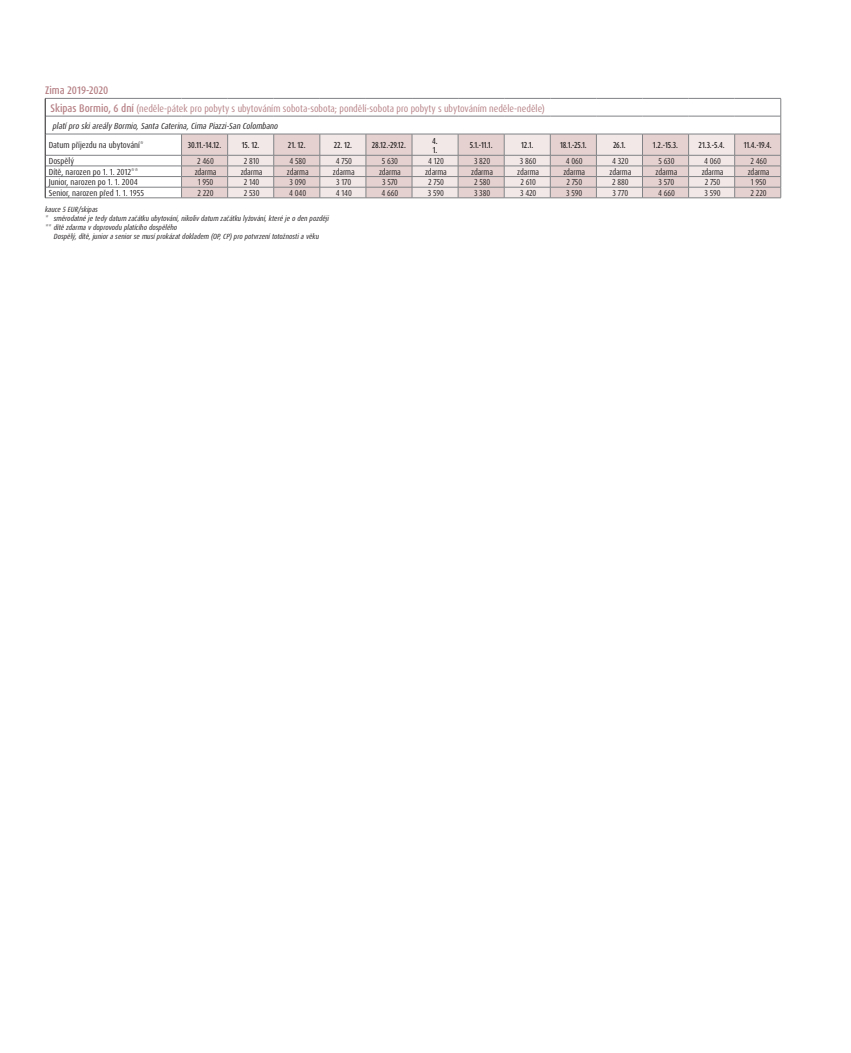
<style>
.page{position:relative;width:851px;height:1053px;background:#fff}
.page>*{position:absolute;margin:0;border:0;box-sizing:border-box;transform-origin:0 0}
.t1{font:500 condensed 11px "Dax Pro";color:#b68085}
.t2{font:condensed 10px "Dax Pro";color:#b68085}
.t3{font:condensed 8.75px "Dax Pro";letter-spacing:-.01em;color:#231f20;scale:.95 1}
.t4{font:500 condensed 8.75px/8.8px "Dax Pro";letter-spacing:-.01em;color:#231f20;scale:.9 1}
.t5{font:condensed 8.75px "Dax Pro";letter-spacing:-.01em;color:#231f20}
.t6{font:italic condensed 8.75px "Dax Pro";color:#231f20}
.t7{font:italic condensed 7.5px/9px "Dax Pro";color:#231f20}
.s1{font-weight:500;font-size:11px}
</style>
<div class="page">
<svg style="left:46px;top:115px;width:734px;height:83px"></svg>
<svg style="left:182px;top:135px;width:598px;height:63px;background:#e1cfcd"></svg>
<hr style="left:45px;top:155px;width:136px;height:1px;background:#808285">
<hr style="left:181px;top:155px;width:46px;height:1px;background:#808285">
<hr style="left:734px;top:155px;width:46px;height:1px;background:#808285">
<hr style="left:45px;top:166px;width:136px;height:1px;background:#808285">
<hr style="left:181px;top:166px;width:46px;height:1px;background:#808285">
<hr style="left:734px;top:166px;width:46px;height:1px;background:#808285">
<hr style="left:45px;top:176px;width:136px;height:1px;background:#808285">
<hr style="left:181px;top:176px;width:46px;height:1px;background:#808285">
<hr style="left:734px;top:176px;width:46px;height:1px;background:#808285">
<hr style="left:45px;top:187px;width:136px;height:1px;background:#808285">
<hr style="left:181px;top:187px;width:46px;height:1px;background:#808285">
<svg style="left:181px;top:135px;width:1px;height:63px"></svg>
<hr style="left:734px;top:187px;width:46px;height:1px;background:#808285">
<svg style="left:227px;top:135px;width:508px;height:63px;background:#e1d5d4"></svg>
<svg style="left:780px;top:99px;width:1px;height:99px"></svg>
<hr style="left:45px;top:198px;width:136px;height:1px;background:#808285">
<hr style="left:181px;top:198px;width:46px;height:1px;background:#808285">
<hr style="left:227px;top:198px;width:47px;height:1px;background:#808285">
<hr style="left:274px;top:198px;width:46px;height:1px;background:#808285">
<hr style="left:320px;top:198px;width:46px;height:1px;background:#808285">
<hr style="left:366px;top:198px;width:46px;height:1px;background:#808285">
<hr style="left:412px;top:198px;width:46px;height:1px;background:#808285">
<hr style="left:458px;top:198px;width:46px;height:1px;background:#808285">
<hr style="left:504px;top:198px;width:46px;height:1px;background:#808285">
<hr style="left:550px;top:198px;width:46px;height:1px;background:#808285">
<hr style="left:596px;top:198px;width:46px;height:1px;background:#808285">
<hr style="left:642px;top:198px;width:46px;height:1px;background:#808285">
<hr style="left:688px;top:198px;width:46px;height:1px;background:#808285">
<hr style="left:734px;top:198px;width:46px;height:1px;background:#808285">
<hr style="left:45px;top:98px;width:136px;height:1px;background:#808285">
<hr style="left:181px;top:98px;width:46px;height:1px;background:#808285">
<hr style="left:227px;top:98px;width:47px;height:1px;background:#808285">
<hr style="left:274px;top:98px;width:46px;height:1px;background:#808285">
<hr style="left:320px;top:98px;width:46px;height:1px;background:#808285">
<hr style="left:366px;top:98px;width:46px;height:1px;background:#808285">
<hr style="left:412px;top:98px;width:46px;height:1px;background:#808285">
<hr style="left:458px;top:98px;width:46px;height:1px;background:#808285">
<hr style="left:504px;top:98px;width:46px;height:1px;background:#808285">
<hr style="left:550px;top:98px;width:46px;height:1px;background:#808285">
<hr style="left:596px;top:98px;width:46px;height:1px;background:#808285">
<hr style="left:642px;top:98px;width:46px;height:1px;background:#808285">
<hr style="left:688px;top:98px;width:46px;height:1px;background:#808285">
<hr style="left:734px;top:98px;width:46px;height:1px;background:#808285">
<hr style="left:45px;top:116px;width:136px;height:1px;background:#808285">
<hr style="left:181px;top:116px;width:46px;height:1px;background:#808285">
<hr style="left:227px;top:116px;width:47px;height:1px;background:#808285">
<hr style="left:274px;top:116px;width:46px;height:1px;background:#808285">
<hr style="left:320px;top:116px;width:46px;height:1px;background:#808285">
<hr style="left:366px;top:116px;width:46px;height:1px;background:#808285">
<hr style="left:412px;top:116px;width:46px;height:1px;background:#808285">
<hr style="left:458px;top:116px;width:46px;height:1px;background:#808285">
<hr style="left:504px;top:116px;width:46px;height:1px;background:#808285">
<hr style="left:550px;top:116px;width:46px;height:1px;background:#808285">
<hr style="left:596px;top:116px;width:46px;height:1px;background:#808285">
<hr style="left:642px;top:116px;width:46px;height:1px;background:#808285">
<hr style="left:688px;top:116px;width:46px;height:1px;background:#808285">
<hr style="left:734px;top:116px;width:46px;height:1px;background:#808285">
<hr style="left:45px;top:134px;width:136px;height:1px;background:#808285">
<hr style="left:181px;top:134px;width:46px;height:1px;background:#808285">
<hr style="left:227px;top:134px;width:47px;height:1px;background:#808285">
<hr style="left:274px;top:134px;width:46px;height:1px;background:#808285">
<hr style="left:320px;top:134px;width:46px;height:1px;background:#808285">
<hr style="left:366px;top:134px;width:46px;height:1px;background:#808285">
<hr style="left:412px;top:134px;width:46px;height:1px;background:#808285">
<hr style="left:458px;top:134px;width:46px;height:1px;background:#808285">
<hr style="left:504px;top:134px;width:46px;height:1px;background:#808285">
<hr style="left:550px;top:134px;width:46px;height:1px;background:#808285">
<hr style="left:596px;top:134px;width:46px;height:1px;background:#808285">
<hr style="left:642px;top:134px;width:46px;height:1px;background:#808285">
<hr style="left:688px;top:134px;width:46px;height:1px;background:#808285">
<hr style="left:734px;top:134px;width:46px;height:1px;background:#808285">
<svg style="left:45px;top:99px;width:1px;height:99px"></svg>
<p class="t1" style="left:45px;top:83px;width:65px">Zima 2019-2020</p>
<p class="t2" style="left:51px;top:102px;width:495px"><span class="s1">Skipas Bormio, 6 dní</span> (neděle-pátek pro pobyty s ubytováním sobota-sobota; pondělí-sobota pro pobyty s ubytováním neděle-neděle)</p>
<p class="t6" style="left:53px;top:120px;width:227px">platí pro ski areály Bormio, Santa Caterina, Cima Piazzi-San Colombano</p>
<p class="t5" style="left:49px;top:139px;width:96px">Datum příjezdu na ubytování*</p>
<p class="t4" style="left:188px;top:141px;width:39px">30.11.-14.12.</p>
<p class="t4" style="left:242px;top:141px;width:21px">15. 12.</p>
<p class="t4" style="left:288px;top:141px;width:21px">21. 12.</p>
<p class="t4" style="left:333px;top:141px;width:22px">22. 12.</p>
<p class="t4" style="left:372px;top:141px;width:39px">28.12.-29.12.</p>
<p class="t4" style="left:432px;top:136px;width:8px">4.<br>1.</p>
<p class="t4" style="left:469px;top:141px;width:27px">5.1.-11.1.</p>
<p class="t4" style="left:521px;top:141px;width:15px">12.1.</p>
<p class="t4" style="left:560px;top:141px;width:31px">18.1.-25.1.</p>
<p class="t4" style="left:613px;top:141px;width:16px">26.1.</p>
<p class="t4" style="left:653px;top:141px;width:29px">1.2.-15.3.</p>
<p class="t4" style="left:698px;top:141px;width:30px">21.3.-5.4.</p>
<p class="t4" style="left:743px;top:141px;width:33px">11.4.-19.4.</p>
<p class="t5" style="left:49px;top:155px;width:27px">Dospělý</p>
<p class="t3" style="left:197px;top:155px;width:19px">2 460</p>
<p class="t3" style="left:244px;top:155px;width:18px">2 810</p>
<p class="t3" style="left:289px;top:155px;width:19px">4 580</p>
<p class="t3" style="left:336px;top:155px;width:18px">4 750</p>
<p class="t3" style="left:382px;top:155px;width:18px">5 630</p>
<p class="t3" style="left:428px;top:155px;width:18px">4 120</p>
<p class="t3" style="left:474px;top:155px;width:19px">3 820</p>
<p class="t3" style="left:520px;top:155px;width:19px">3 860</p>
<p class="t3" style="left:565px;top:155px;width:19px">4 060</p>
<p class="t3" style="left:612px;top:155px;width:19px">4 320</p>
<p class="t3" style="left:658px;top:155px;width:18px">5 630</p>
<p class="t3" style="left:704px;top:155px;width:19px">4 060</p>
<p class="t3" style="left:750px;top:155px;width:19px">2 460</p>
<p class="t5" style="left:49px;top:166px;width:91px">Dítě, narozen po 1. 1. 2012**</p>
<p class="t3" style="left:195px;top:166px;width:24px">zdarma</p>
<p class="t3" style="left:241px;top:166px;width:24px">zdarma</p>
<p class="t3" style="left:287px;top:166px;width:24px">zdarma</p>
<p class="t3" style="left:333px;top:166px;width:24px">zdarma</p>
<p class="t3" style="left:379px;top:166px;width:24px">zdarma</p>
<p class="t3" style="left:425px;top:166px;width:24px">zdarma</p>
<p class="t3" style="left:471px;top:166px;width:24px">zdarma</p>
<p class="t3" style="left:517px;top:166px;width:24px">zdarma</p>
<p class="t3" style="left:563px;top:166px;width:24px">zdarma</p>
<p class="t3" style="left:609px;top:166px;width:24px">zdarma</p>
<p class="t3" style="left:655px;top:166px;width:24px">zdarma</p>
<p class="t3" style="left:701px;top:166px;width:24px">zdarma</p>
<p class="t3" style="left:747px;top:166px;width:24px">zdarma</p>
<p class="t5" style="left:49px;top:176px;width:91px">Junior, narozen po 1. 1. 2004</p>
<p class="t3" style="left:198px;top:177px;width:18px">1 950</p>
<p class="t3" style="left:244px;top:177px;width:18px">2 140</p>
<p class="t3" style="left:289px;top:177px;width:19px">3 090</p>
<p class="t3" style="left:336px;top:177px;width:17px">3 170</p>
<p class="t3" style="left:382px;top:177px;width:18px">3 570</p>
<p class="t3" style="left:428px;top:177px;width:18px">2 750</p>
<p class="t3" style="left:474px;top:177px;width:19px">2 580</p>
<p class="t3" style="left:520px;top:177px;width:18px">2 610</p>
<p class="t3" style="left:566px;top:177px;width:18px">2 750</p>
<p class="t3" style="left:612px;top:177px;width:19px">2 880</p>
<p class="t3" style="left:658px;top:177px;width:18px">3 570</p>
<p class="t3" style="left:704px;top:177px;width:18px">2 750</p>
<p class="t3" style="left:750px;top:177px;width:18px">1 950</p>
<p class="t5" style="left:49px;top:187px;width:97px">Senior, narozen před 1. 1. 1955</p>
<p class="t3" style="left:197px;top:187px;width:18px">2 220</p>
<p class="t3" style="left:244px;top:187px;width:18px">2 530</p>
<p class="t3" style="left:289px;top:187px;width:19px">4 040</p>
<p class="t3" style="left:336px;top:187px;width:18px">4 140</p>
<p class="t3" style="left:381px;top:187px;width:19px">4 660</p>
<p class="t3" style="left:428px;top:187px;width:18px">3 590</p>
<p class="t3" style="left:474px;top:187px;width:19px">3 380</p>
<p class="t3" style="left:520px;top:187px;width:19px">3 420</p>
<p class="t3" style="left:566px;top:187px;width:18px">3 590</p>
<p class="t3" style="left:612px;top:187px;width:18px">3 770</p>
<p class="t3" style="left:658px;top:187px;width:19px">4 660</p>
<p class="t3" style="left:704px;top:187px;width:18px">3 590</p>
<p class="t3" style="left:750px;top:187px;width:18px">2 220</p>
<p class="t7" style="left:45px;top:204px;width:285px">kauce 5 EUR/skipas<br>* směrodatné je tedy datum začátku ubytování, nikoliv datum začátku lyžování, které je o den později ** dítě zdarma v doprovodu platícího dospělého</p>
<p class="t7" style="left:54px;top:231px;width:267px">Dospělý, dítě, junior a senior se musí prokázat dokladem (OP, CP) pro potvrzení totožnosti a věku</p>
</div>
